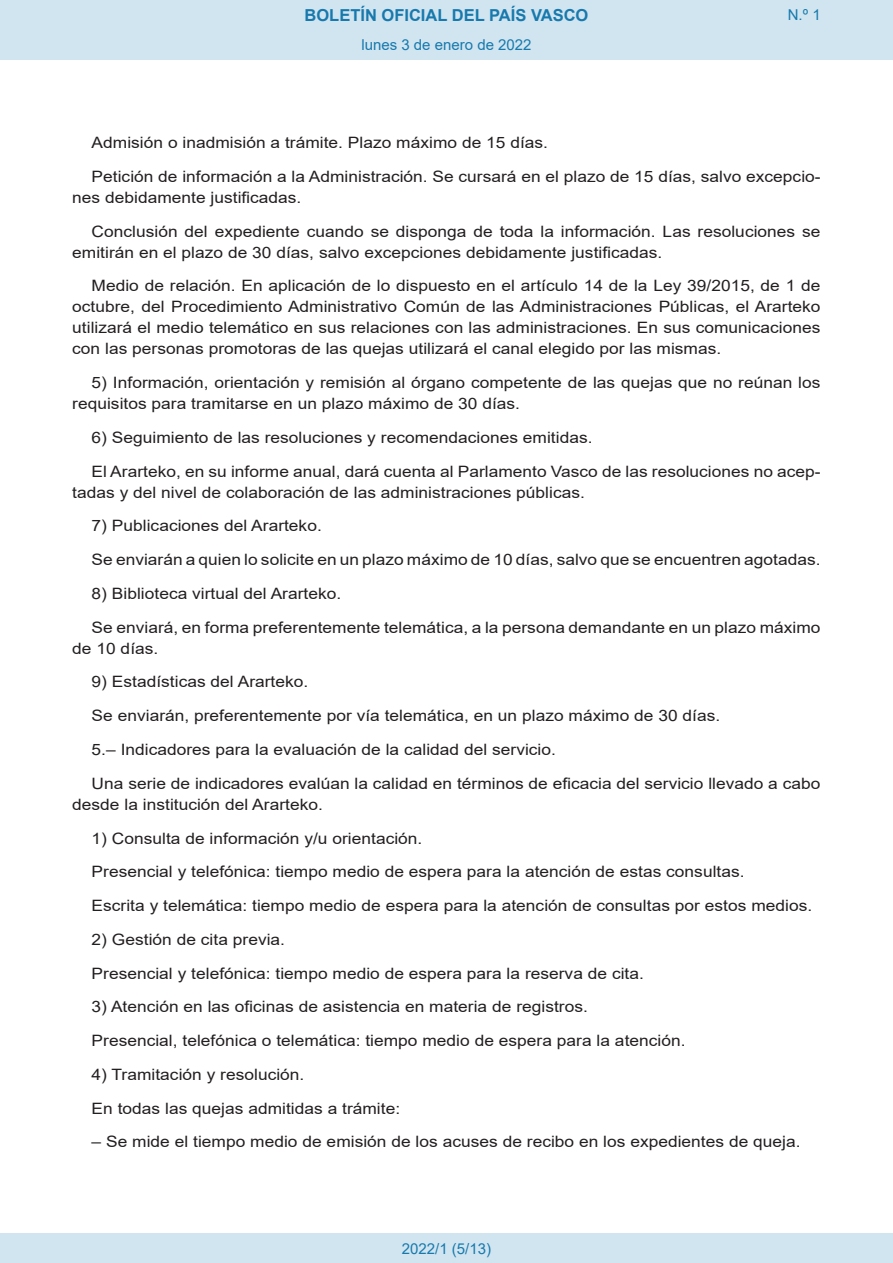
<style>
.page{position:relative;width:893px;height:1263px;background:#fff}
.page>*{position:absolute;margin:0;border:0;box-sizing:border-box;transform-origin:0 0}
.t1{font:700 16.5px "Arial";color:#1879ad}
.BOPVDetalle{font:15.6px/21px "Arial";color:#231f20;scale:1.11 1}
.Paginacion_Centro{font:15px "Arial";color:#1879ad}
</style>
<div class="page">
<div style="left:0;top:0;width:893px;height:60px;background:#d0e5f0"></div>
<div style="left:0;top:1233px;width:893px;height:30px;background:#d0e5f0"></div>
<p class="t1" style="left:305px;top:3px;width:285px">BOLETÍN OFICIAL DEL PAÍS VASCO</p>
<p class="Paginacion_Centro" style="left:361px;top:35px;width:172px">lunes 3 de enero de 2022</p>
<p class="Paginacion_Centro" style="left:788px;top:5px;width:34px">N.º 1</p>
<p class="BOPVDetalle" style="left:92px;top:132px;width:413px">Admisión o inadmisión a trámite. Plazo máximo de 15 días.</p>
<p class="BOPVDetalle" style="left:72px;top:166px;width:676px;text-indent:19px">Petición de información a la Administración. Se cursará en el plazo de 15 días, salvo excepcio&shy;nes debidamente justificadas.</p>
<p class="BOPVDetalle" style="left:72px;top:221px;width:676px;text-indent:19px">Conclusión del expediente cuando se disponga de toda la información. Las resoluciones se emitirán en el plazo de 30 días, salvo excepciones debidamente justificadas.</p>
<p class="BOPVDetalle" style="left:72px;top:275px;width:676px;text-align:justify;text-indent:19px">Medio de relación. En aplicación de lo dispuesto en el artículo 14 de la Ley 39/2015, de 1 de octubre, del Procedimiento Administrativo Común de las Administraciones Públicas, el Ararteko utilizará el medio telemático en sus relaciones con las administraciones. En sus comunicaciones con las personas promotoras de las quejas utilizará el canal elegido por las mismas.</p>
<p class="BOPVDetalle" style="left:72px;top:372px;width:676px;text-indent:19px">5) Información, orientación y remisión al órgano competente de las quejas que no reúnan los requisitos para tramitarse en un plazo máximo de 30 días.</p>
<p class="BOPVDetalle" style="left:92px;top:427px;width:453px">6) Seguimiento de las resoluciones y recomendaciones emitidas.</p>
<p class="BOPVDetalle" style="left:72px;top:461px;width:676px;text-indent:19px">El Ararteko, en su informe anual, dará cuenta al Parlamento Vasco de las resoluciones no acep&shy;tadas y del nivel de colaboración de las administraciones públicas.</p>
<p class="BOPVDetalle" style="left:92px;top:515px;width:209px">7) Publicaciones del Ararteko.</p>
<p class="BOPVDetalle" style="left:92px;top:549px;width:658px">Se enviarán a quien lo solicite en un plazo máximo de 10 días, salvo que se encuentren agotadas.</p>
<p class="BOPVDetalle" style="left:92px;top:583px;width:226px">8) Biblioteca virtual del Ararteko.</p>
<p class="BOPVDetalle" style="left:72px;top:617px;width:676px;text-indent:19px">Se enviará, en forma preferentemente telemática, a la persona demandante en un plazo máximo de 10 días.</p>
<p class="BOPVDetalle" style="left:92px;top:671px;width:197px">9) Estadísticas del Ararteko.</p>
<p class="BOPVDetalle" style="left:92px;top:705px;width:568px">Se enviarán, preferentemente por vía telemática, en un plazo máximo de 30 días.</p>
<p class="BOPVDetalle" style="left:92px;top:739px;width:420px">5.– Indicadores para la evaluación de la calidad del servicio.</p>
<p class="BOPVDetalle" style="left:72px;top:773px;width:675px;text-indent:19px">Una serie de indicadores evalúan la calidad en términos de eficacia del servicio llevado a cabo desde la institución del Ararteko.</p>
<p class="BOPVDetalle" style="left:92px;top:827px;width:299px">1) Consulta de información y/u orientación.</p>
<p class="BOPVDetalle" style="left:92px;top:861px;width:590px">Presencial y telefónica: tiempo medio de espera para la atención de estas consultas.</p>
<p class="BOPVDetalle" style="left:92px;top:895px;width:651px">Escrita y telemática: tiempo medio de espera para la atención de consultas por estos medios.</p>
<p class="BOPVDetalle" style="left:92px;top:929px;width:176px">2) Gestión de cita previa.</p>
<p class="BOPVDetalle" style="left:92px;top:962px;width:499px">Presencial y telefónica: tiempo medio de espera para la reserva de cita.</p>
<p class="BOPVDetalle" style="left:92px;top:996px;width:449px">3) Atención en las oficinas de asistencia en materia de registros.</p>
<p class="BOPVDetalle" style="left:92px;top:1030px;width:537px">Presencial, telefónica o telemática: tiempo medio de espera para la atención.</p>
<p class="BOPVDetalle" style="left:92px;top:1064px;width:193px">4) Tramitación y resolución.</p>
<p class="BOPVDetalle" style="left:92px;top:1097px;width:279px">En todas las quejas admitidas a trámite:</p>
<p class="BOPVDetalle" style="left:92px;top:1131px;width:640px">– Se mide el tiempo medio de emisión de los acuses de recibo en los expedientes de queja.</p>
<p class="Paginacion_Centro" style="left:402px;top:1238px;width:91px">2022/1 (5/13)</p>
</div>
